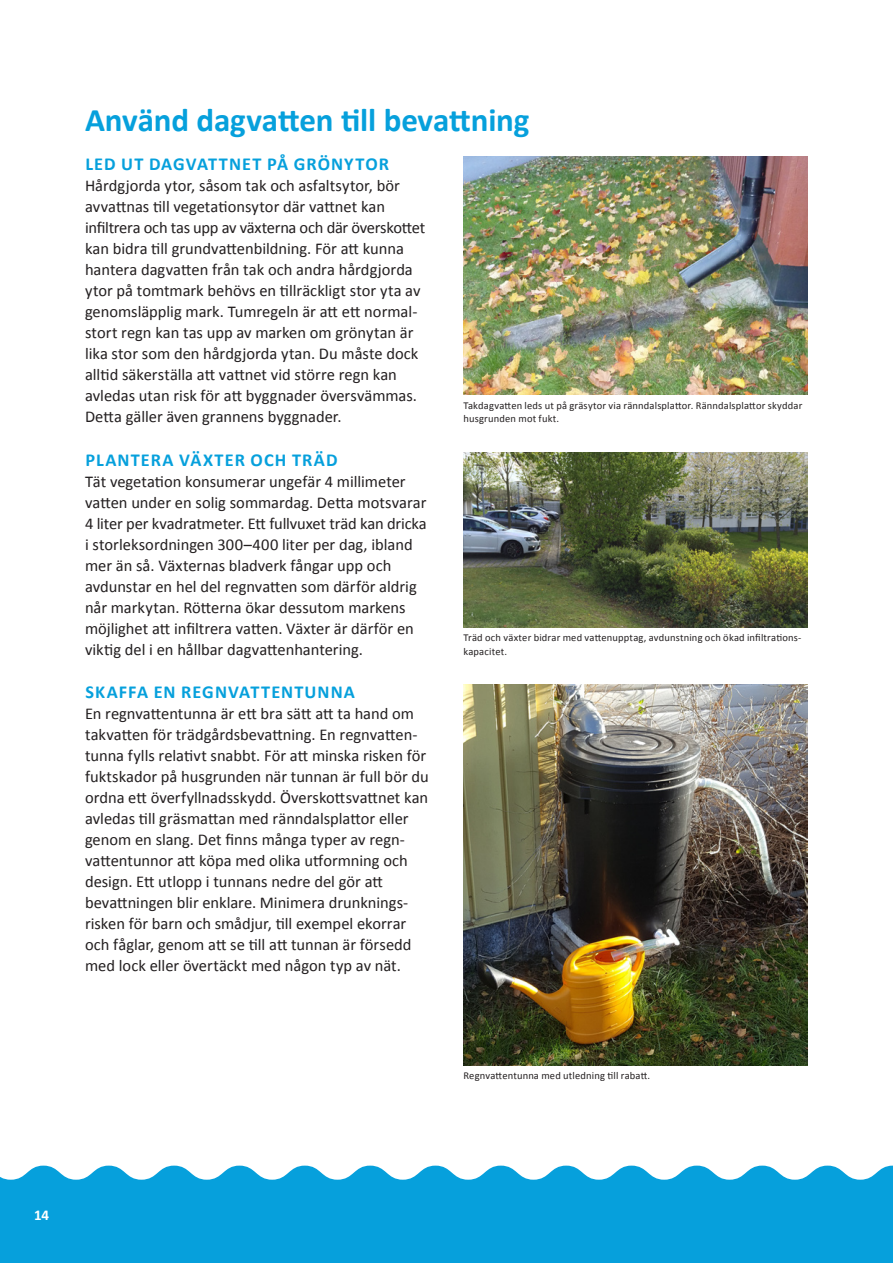
<style>
.page{position:relative;width:893px;height:1263px;background:#fff}
.page>*{position:absolute;margin:0;border:0;box-sizing:border-box;transform-origin:0 0}
.Stor_rubrik{font:700 33px "Calibri";letter-spacing:-.005em;color:#06a0dc}
.NY-Underrubrik{font:700 18.3px "Calibri";letter-spacing:.06em;color:#06a0dc}
.NY-Brödtext_utan_ind{font:16.5px/21px "Calibri";letter-spacing:-.005em;color:#231f20}
.t1{font:700 15px "Calibri";color:#fff}
.Bildtext{font:10.5px/13.5px "Calibri";letter-spacing:.015em;color:#231f20}
</style>
<div class="page">
<svg style="left:0;top:1165px;width:892px;height:53px;background:#2aade1"></svg>
<svg style="left:892px;top:1165px;width:1px;height:53px"></svg>
<div style="left:0;top:1218px;width:893px;height:45px;background:#06a0dc"></div>
<img style="left:463px;top:684px;width:345px;height:381px">
<img style="left:463px;top:452px;width:345px;height:175px">
<img style="left:463px;top:157px;width:345px;height:238px">
<p class="Stor_rubrik" style="left:85px;top:100px;width:446px">Använd dagvatten till bevattning</p>
<p class="NY-Underrubrik" style="left:85px;top:153px;width:305px">LED UT DAGVATTNET PÅ GRÖNYTOR</p>
<p class="NY-Brödtext_utan_ind" style="left:85px;top:175px;width:342px">Hårdgjorda ytor, såsom tak och asfaltsytor, bör avvattnas till vegetationsytor där vattnet kan infiltrera och tas upp av växterna och där överskottet kan bidra till grundvattenbildning. För att kunna hantera dagvatten från tak och andra hårdgjorda ytor på tomtmark behövs en tillräckligt stor yta av genomsläpplig mark. Tumregeln är att ett normal&shy;stort regn kan tas upp av marken om grönytan är lika stor som den hårdgjorda ytan. Du måste dock alltid säkerställa att vattnet vid större regn kan avledas utan risk för att byggnader översvämmas.<br>Detta gäller även grannens byggnader.</p>
<p class="NY-Underrubrik" style="left:85px;top:448px;width:254px">PLANTERA VÄXTER OCH TRÄD</p>
<p class="NY-Brödtext_utan_ind" style="left:85px;top:470px;width:343px">Tät vegetation konsumerar ungefär 4 millimeter vatten under en solig sommardag. Detta motsvarar 4 liter per kvadratmeter. Ett fullvuxet träd kan dricka i storleksordningen 300–400 liter per dag, ibland mer än så. Växternas bladverk fångar upp och avdunstar en hel del regnvatten som därför aldrig når markytan. Rötterna ökar dessutom markens möjlighet att infiltrera vatten. Växter är därför en viktig del i en hållbar dagvattenhantering.</p>
<p class="NY-Underrubrik" style="left:85px;top:681px;width:271px">SKAFFA EN REGNVATTENTUNNA</p>
<p class="NY-Brödtext_utan_ind" style="left:85px;top:702px;width:345px">En regnvattentunna är ett bra sätt att ta hand om takvatten för trädgårdsbevattning. En regnvatten&shy;tunna fylls relativt snabbt. För att minska risken för fuktskador på husgrunden när tunnan är full bör du ordna ett överfyllnadsskydd. Överskottsvattnet kan avledas till gräsmattan med ränndalsplattor eller genom en slang. Det finns många typer av regn&shy;vattentunnor att köpa med olika utformning och design. Ett utlopp i tunnans nedre del gör att bevattningen blir enklare. Minimera drunknings&shy;risken för barn och smådjur, till exempel ekorrar och fåglar, genom att se till att tunnan är försedd med lock eller övertäckt med någon typ av nät.</p>
<p class="Bildtext" style="left:463px;top:398px;width:340px">Takdagvatten leds ut på gräsytor via ränndalsplattor. Ränndalsplattor skyddar husgrunden mot fukt.</p>
<p class="Bildtext" style="left:463px;top:630px;width:339px">Träd och växter bidrar med vattenupptag, avdunstning och ökad infiltrations&shy;kapacitet.</p>
<p class="Bildtext" style="left:463px;top:1069px;width:188px">Regnvattentunna med utledning till rabatt.</p>
<p class="t1" style="left:34px;top:1206px;width:17px">14</p>
</div>
